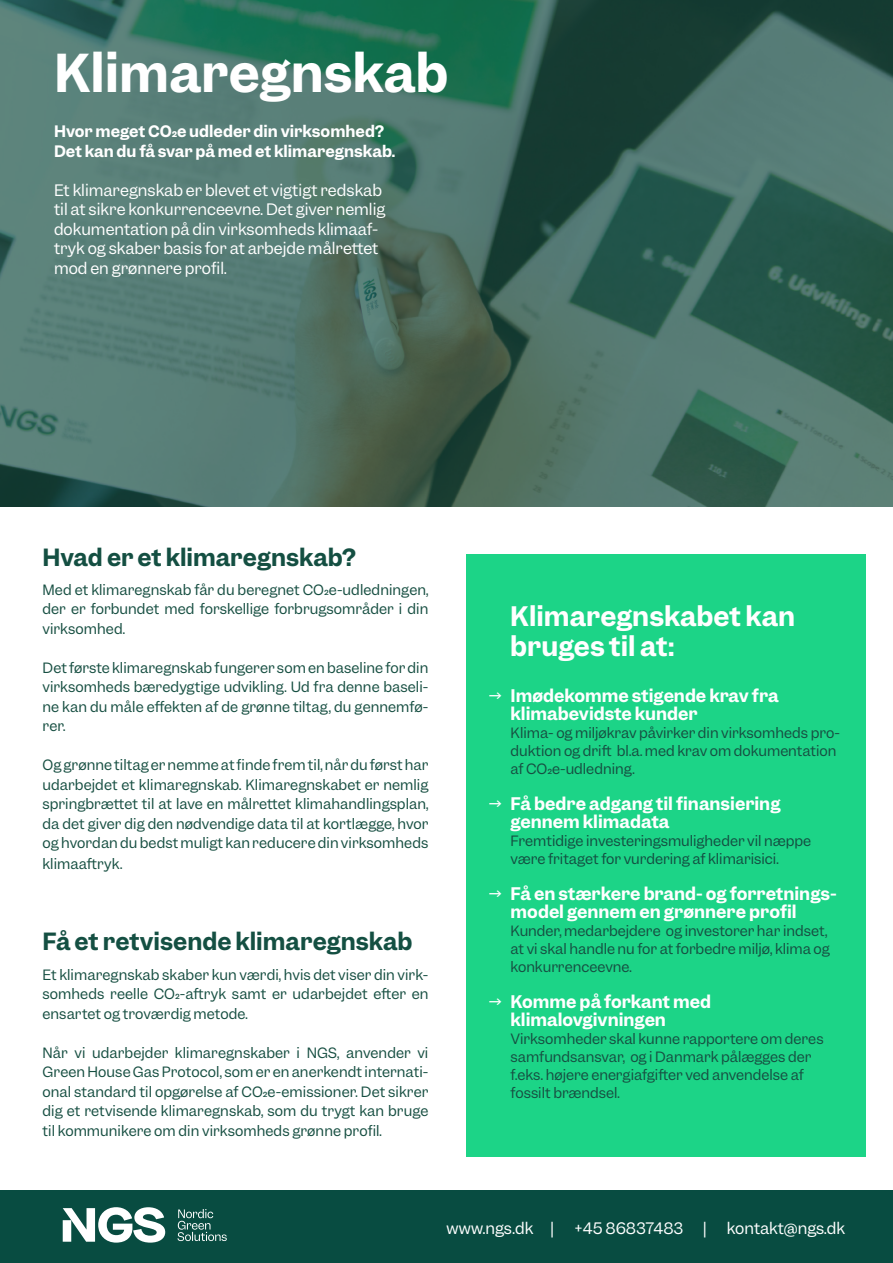
<style>
.page{position:relative;width:893px;height:1263px;background:#fff}
.page>*{position:absolute;margin:0;border:0;box-sizing:border-box;transform-origin:0 0}
.t1{font:600 49.5px "Garnett";color:#fff}
.t2{font:600 25.5px "Garnett";color:#fff}
.t3{font:600 22.5px "Garnett";color:#144f42}
.t4{font:600 16.5px/18px "Garnett";color:#fff}
.t5{font:15px/19.5px "Garnett";color:#fff}
.t6{font:600 15px "Garnett";color:#fff}
.t7{font:13.5px/19.5px "Garnett";letter-spacing:.005em;color:#174f42;text-align:justify}
.t8{font:13.5px/18px "Garnett";color:#144f42}
.s1{font-weight:400}
</style>
<div class="page">
<img style="left:0;top:0;width:893px;height:506px">
<div style="left:466px;top:554px;width:400px;height:603px;background:#1cd487"></div>
<div style="left:0;top:1191px;width:893px;height:72px;background:#084c41"></div>
<svg style="left:177px;top:1209px;width:50px;height:32px"></svg>
<svg style="left:63px;top:1207px;width:102px;height:35px"></svg>
<p class="t1" style="left:54px;top:40px;width:396px">Klimaregnskab</p>
<p class="t6" style="left:54px;top:121px;width:331px">Hvor meget CO2e udleder din virksomhed?</p>
<p class="t6" style="left:54px;top:141px;width:343px">Det kan du få svar på med et klimaregnskab.</p>
<p class="t5" style="left:54px;top:180px;width:333px">Et klimaregnskab er blevet et vigtigt redskab til at sikre konkurrenceevne. Det giver nemlig dokumentation på din virksomheds klimaaf&shy;tryk og skaber basis for at arbejde målrettet mod en grønnere profil.</p>
<p class="t3" style="left:43px;top:542px;width:315px">Hvad er et klimaregnskab?</p>
<p class="t7" style="left:43px;top:580px;width:387px">Med et klimaregnskab får du beregnet CO2e-udledningen, der er forbundet med forskellige forbrugsområder i din virksomhed.</p>
<p class="t7" style="left:43px;top:658px;width:387px">Det første klimaregnskab fungerer som en baseline for din virksomheds bæredygtige udvikling. Ud fra denne baseli&shy;ne kan du måle effekten af de grønne tiltag, du gennemfø&shy;rer.</p>
<p class="t7" style="left:43px;top:756px;width:387px">Og grønne tiltag er nemme at finde frem til, når du først har udarbejdet et klimaregnskab. Klimaregnskabet er nemlig springbrættet til at lave en målrettet klimahandlingsplan, da det giver dig den nødvendige data til at kortlægge, hvor og hvordan du bedst muligt kan reducere din virksomheds</p>
<p class="t7" style="left:43px;top:855px;width:81px">klimaaftryk.</p>
<p class="t3" style="left:43px;top:926px;width:371px">Få et retvisende klimaregnskab</p>
<p class="t7" style="left:43px;top:965px;width:387px">Et klimaregnskab skaber kun værdi, hvis det viser din virk&shy;somheds reelle CO2-aftryk samt er udarbejdet efter en ensartet og troværdig metode.</p>
<p class="t7" style="left:43px;top:1043px;width:387px">Når vi udarbejder klimaregnskaber i NGS, anvender vi Green House Gas Protocol, som er en anerkendt internati&shy;onal standard til opgørelse af CO2e-emissioner. Det sikrer dig et retvisende klimaregnskab, som du trygt kan bruge til kommunikere om din virksomheds grønne profil.</p>
<p class="t2" style="left:510px;top:599px;width:286px">Klimaregnskabet kan</p>
<p class="t2" style="left:510px;top:630px;width:165px">bruges til at:</p>
<p class="t4" style="left:511px;top:687px;width:270px;text-indent:-21px"><span class="s1">→</span> Imødekomme stigende krav fra klimabevidste kunder</p>
<p class="t7" style="left:511px;top:724px;width:331px;line-height:18px;text-align:left">Klima- og miljøkrav påvirker din virksomheds pro&shy;duktion og drift bl.a. med krav om dokumentation af CO2e-udledning.</p>
<p class="t4" style="left:511px;top:795px;width:272px;text-indent:-21px"><span class="s1">→</span> Få bedre adgang til finansiering gennem klimadata</p>
<p class="t8" style="left:511px;top:832px;width:302px">Fremtidige investeringsmuligheder vil næppe være fritaget for vurdering af klimarisici.</p>
<p class="t4" style="left:511px;top:885px;width:328px;text-indent:-21px"><span class="s1">→</span> Få en stærkere brand- og forretnings&shy;model gennem en grønnere profil</p>
<p class="t7" style="left:511px;top:922px;width:321px;line-height:18px;text-align:left">Kunder, medarbejdere og investorer har indset, at vi skal handle nu for at forbedre miljø, klima og konkurrenceevne.</p>
<p class="t4" style="left:511px;top:993px;width:202px;text-indent:-21px"><span class="s1">→</span> Komme på forkant med klimalovgivningen</p>
<p class="t7" style="left:511px;top:1030px;width:315px;line-height:18px;text-align:left">Virksomheder skal kunne rapportere om deres samfundsansvar, og i Danmark pålægges der f.eks. højere energiafgifter ved anvendelse af fossilt brændsel.</p>
<p class="t5" style="left:446px;top:1219px;width:109px">www.ngs.dk |</p>
<p class="t5" style="left:574px;top:1219px;width:110px">+45 86837483</p>
<p class="t5" style="left:703px;top:1219px;width:5px">|</p>
<p class="t5" style="left:727px;top:1219px;width:120px">kontakt@ngs.dk</p>
</div>
